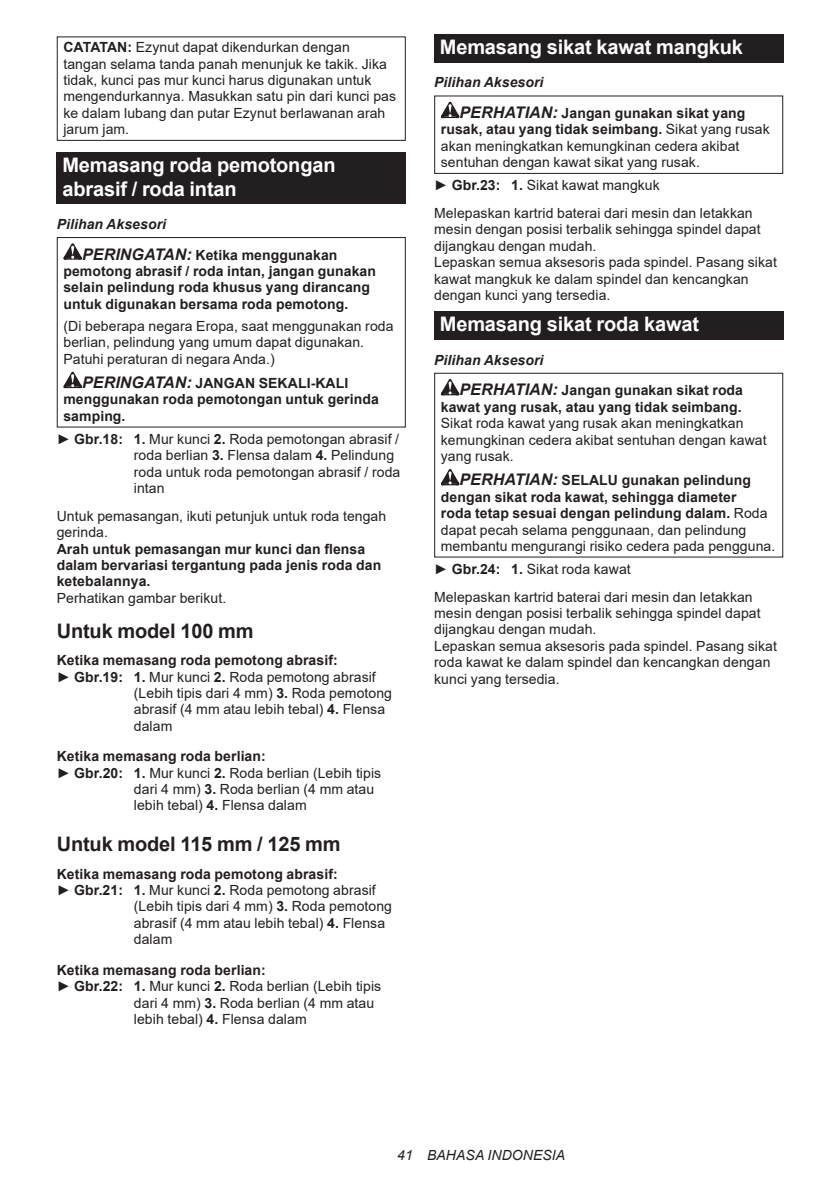
<style>
.page{position:relative;width:840px;height:1191px;background:#fff}
.page>*{position:absolute;margin:0;border:0;box-sizing:border-box;transform-origin:0 0}
.t1{font:700 20px/23.4px "Arial";letter-spacing:-.01em;color:#fff}
.t2{font:700 20px "Arial";letter-spacing:-.01em;color:#231f20}
.t3{font:14px/16.4px "Arial";letter-spacing:.005em;color:#231f20}
.t4{font:700 14px/16.4px "Arial";letter-spacing:.005em;color:#231f20}
.t5{font:italic 14px "Arial";letter-spacing:.005em;color:#231f20}
.s1{font-weight:700}
.s2{font-style:italic}
.s3{font-style:italic;font-size:16px}
.s4{font-weight:400}
</style>
<div class="page">
<div style="left:57px;top:36px;width:348px;height:105px;border:1px solid #231f20"></div>
<div style="left:57px;top:152px;width:348px;height:52px;background:#231f20"></div>
<svg style="left:63px;top:243px;width:19px;height:17px"></svg>
<svg style="left:63px;top:372px;width:19px;height:16px"></svg>
<div style="left:57px;top:237px;width:348px;height:190px;border:1px solid #231f20"></div>
<div style="left:434px;top:34px;width:348px;height:29px;background:#231f20"></div>
<svg style="left:440px;top:102px;width:19px;height:16px"></svg>
<div style="left:434px;top:95px;width:348px;height:79px;border:1px solid #231f20"></div>
<div style="left:434px;top:311px;width:348px;height:29px;background:#231f20"></div>
<svg style="left:440px;top:379px;width:19px;height:16px"></svg>
<svg style="left:440px;top:469px;width:19px;height:16px"></svg>
<div style="left:434px;top:373px;width:348px;height:184px;border:1px solid #231f20"></div>
<p class="t3" style="left:63px;top:39px;width:334px"><span class="s1">CATATAN:</span> Ezynut dapat dikendurkan dengan tangan selama tanda panah menunjuk ke takik. Jika tidak, kunci pas mur kunci harus digunakan untuk mengendurkannya. Masukkan satu pin dari kunci pas ke dalam lubang dan putar Ezynut berlawanan arah jarum jam.</p>
<h1 class="t1" style="left:62px;top:154px;width:274px">Memasang roda pemotongan abrasif / roda intan</h1>
<p class="t4" style="left:82px;top:209px;width:257px;line-height:30.6px;text-indent:-25px"><span class="s2">Pilihan Aksesori<br></span><span class="s3">PERINGATAN:</span> Ketika menggunakan</p>
<p class="t4" style="left:63px;top:263px;width:314px">pemotong abrasif / roda intan, jangan gunakan selain pelindung roda khusus yang dirancang untuk digunakan bersama roda pemotong.</p>
<p class="t3" style="left:63px;top:318px;width:331px">(Di beberapa negara Eropa, saat menggunakan roda berlian, pelindung yang umum dapat digunakan.<br>Patuhi peraturan di negara Anda.)</p>
<p class="t4" style="left:63px;top:375px;width:317px;text-indent:19px"><span class="s3">PERINGATAN:</span> JANGAN SEKALI-KALI menggunakan roda pemotongan untuk gerinda samping.</p>
<p class="t3" style="left:134px;top:431px;width:268px;text-indent:-77px">► <span class="s1">Gbr.18: 1.</span> Mur kunci <span class="s1">2.</span> Roda pemotongan abrasif / roda berlian <span class="s1">3.</span> Flensa dalam <span class="s1">4.</span> Pelindung roda untuk roda pemotongan abrasif / roda intan</p>
<p class="t3" style="left:57px;top:507px;width:331px">Untuk pemasangan, ikuti petunjuk untuk roda tengah gerinda.</p>
<p class="t4" style="left:57px;top:540px;width:326px">Arah untuk pemasangan mur kunci dan flensa dalam bervariasi tergantung pada jenis roda dan ketebalannya.</p>
<p class="t3" style="left:57px;top:589px;width:171px">Perhatikan gambar berikut.</p>
<h1 class="t2" style="left:57px;top:616px;width:198px">Untuk model 100 mm</h1>
<p class="t4" style="left:57px;top:652px;width:282px">Ketika memasang roda pemotong abrasif:</p>
<p class="t3" style="left:57px;top:668px;width:320px">► <span class="s1">Gbr.19: 1.</span> Mur kunci <span class="s1">2.</span> Roda pemotong abrasif</p>
<p class="t3" style="left:134px;top:685px;width:259px">(Lebih tipis dari 4 mm) <span class="s1">3.</span> Roda pemotong</p>
<p class="t3" style="left:134px;top:701px;width:252px">abrasif (4 mm atau lebih tebal) <span class="s1">4.</span> Flensa</p>
<p class="t3" style="left:134px;top:717px;width:40px">dalam</p>
<p class="t4" style="left:57px;top:748px;width:210px">Ketika memasang roda berlian:</p>
<p class="t3" style="left:57px;top:764px;width:326px">► <span class="s1">Gbr.20: 1.</span> Mur kunci <span class="s1">2.</span> Roda berlian (Lebih tipis</p>
<p class="t3" style="left:134px;top:781px;width:242px">dari 4 mm) <span class="s1">3.</span> Roda berlian (4 mm atau</p>
<p class="t3" style="left:134px;top:797px;width:174px">lebih tebal) <span class="s1">4.</span> Flensa dalam</p>
<h1 class="t2" style="left:57px;top:829px;width:285px">Untuk model 115 mm / 125 mm</h1>
<p class="t4" style="left:57px;top:865px;width:282px">Ketika memasang roda pemotong abrasif:</p>
<p class="t3" style="left:57px;top:881px;width:320px">► <span class="s1">Gbr.21: 1.</span> Mur kunci <span class="s1">2.</span> Roda pemotong abrasif</p>
<p class="t3" style="left:134px;top:898px;width:259px">(Lebih tipis dari 4 mm) <span class="s1">3.</span> Roda pemotong</p>
<p class="t3" style="left:134px;top:914px;width:252px">abrasif (4 mm atau lebih tebal) <span class="s1">4.</span> Flensa</p>
<p class="t3" style="left:134px;top:931px;width:40px">dalam</p>
<p class="t4" style="left:57px;top:961px;width:210px">Ketika memasang roda berlian:</p>
<p class="t3" style="left:57px;top:978px;width:326px">► <span class="s1">Gbr.22: 1.</span> Mur kunci <span class="s1">2.</span> Roda berlian (Lebih tipis</p>
<p class="t3" style="left:134px;top:994px;width:242px">dari 4 mm) <span class="s1">3.</span> Roda berlian (4 mm atau</p>
<p class="t3" style="left:134px;top:1010px;width:174px">lebih tebal) <span class="s1">4.</span> Flensa dalam</p>
<h1 class="t1" style="left:439px;top:36px;width:304px">Memasang sikat kawat mangkuk</h1>
<p class="t4" style="left:459px;top:67px;width:287px;line-height:30.6px;text-indent:-25px"><span class="s2">Pilihan Aksesori<br></span><span class="s3">PERHATIAN:</span> Jangan gunakan sikat yang</p>
<p class="t3" style="left:440px;top:121px;width:330px"><span class="s1">rusak, atau yang tidak seimbang.</span> Sikat yang rusak akan meningkatkan kemungkinan cedera akibat sentuhan dengan kawat sikat yang rusak.</p>
<p class="t3" style="left:434px;top:171px;width:320px;line-height:27.8px">► <span class="s1">Gbr.23: 1.</span> Sikat kawat mangkuk<br>Melepaskan kartrid baterai dari mesin dan letakkan</p>
<p class="t3" style="left:434px;top:221px;width:344px">mesin dengan posisi terbalik sehingga spindel dapat dijangkau dengan mudah.<br>Lepaskan semua aksesoris pada spindel. Pasang sikat kawat mangkuk ke dalam spindel dan kencangkan dengan kunci yang tersedia.</p>
<h1 class="t1" style="left:439px;top:313px;width:260px">Memasang sikat roda kawat</h1>
<p class="t4" style="left:459px;top:345px;width:285px;line-height:30.6px;text-indent:-25px"><span class="s2">Pilihan Aksesori<br></span><span class="s3">PERHATIAN:</span> Jangan gunakan sikat roda</p>
<p class="t4" style="left:440px;top:399px;width:302px">kawat yang rusak, atau yang tidak seimbang.</p>
<p class="t3" style="left:440px;top:415px;width:327px">Sikat roda kawat yang rusak akan meningkatkan kemungkinan cedera akibat sentuhan dengan kawat yang rusak.</p>
<p class="t4" style="left:440px;top:472px;width:336px;text-indent:19px"><span class="s3">PERHATIAN:</span> SELALU gunakan pelindung dengan sikat roda kawat, sehingga diameter<br>roda tetap sesuai dengan pelindung dalam. <span class="s4">Roda dapat pecah selama penggunaan, dan pelindung membantu mengurangi risiko cedera pada pengguna.</span></p>
<p class="t3" style="left:434px;top:555px;width:320px;line-height:27.8px">► <span class="s1">Gbr.24: 1.</span> Sikat roda kawat<br>Melepaskan kartrid baterai dari mesin dan letakkan</p>
<p class="t3" style="left:434px;top:605px;width:344px">mesin dengan posisi terbalik sehingga spindel dapat dijangkau dengan mudah.<br>Lepaskan semua aksesoris pada spindel. Pasang sikat roda kawat ke dalam spindel dan kencangkan dengan kunci yang tersedia.</p>
<p class="t5" style="left:397px;top:1146px;width:169px">41 BAHASA INDONESIA</p>
</div>
